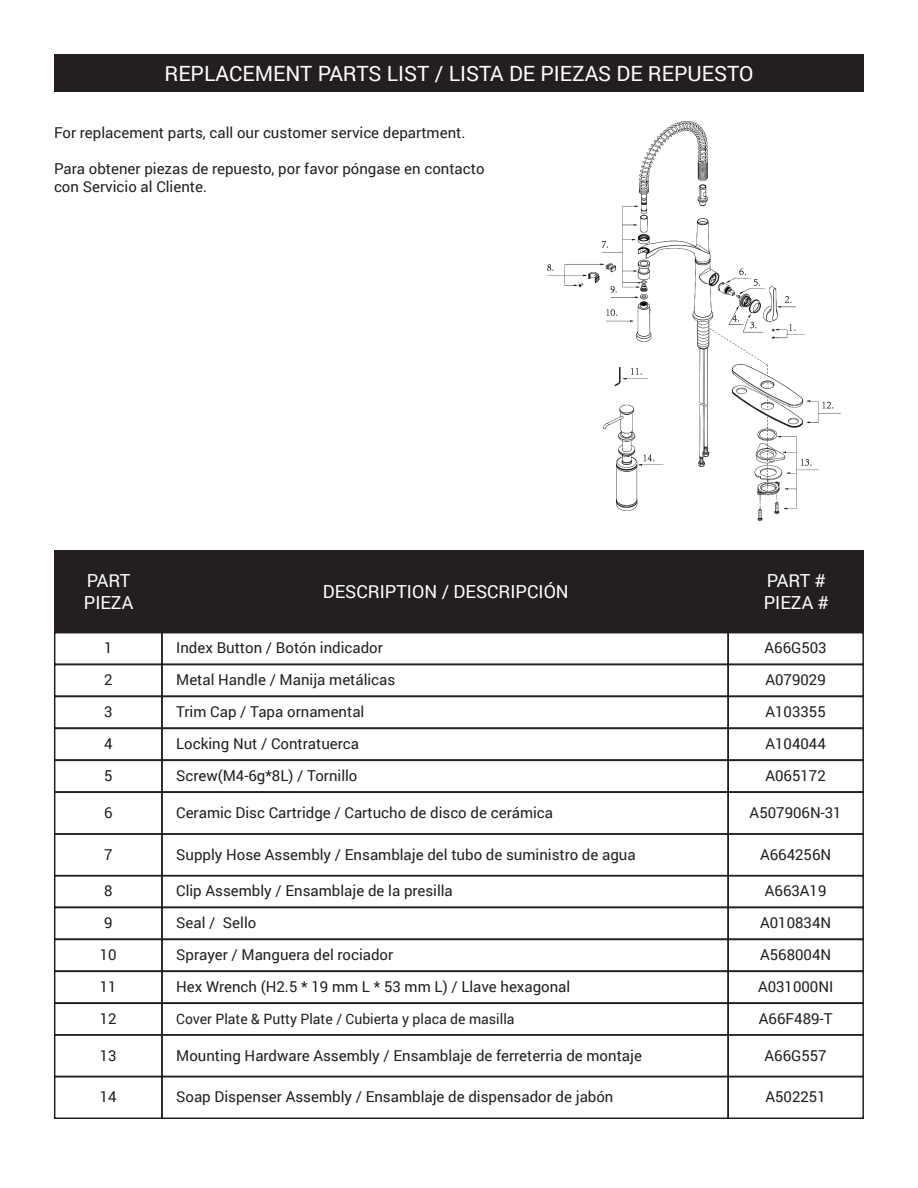
<style>
.page{position:relative;width:918px;height:1188px;background:#fff}
.page>*{position:absolute;margin:0;border:0;box-sizing:border-box;transform-origin:0 0}
.t1{font:21px "Roboto";color:#fff}
.t2{font:18px "Roboto";color:#fff}
.t3{font:15px "Roboto";color:#231f20}
.t4{font:14.25px "Roboto";color:#231f20}
</style>
<div class="page">
<img style="left:548px;top:122px;width:292px;height:399px">
<div style="left:54px;top:632px;width:109px;height:33px;border:2px solid #231f20"></div>
<div style="left:727px;top:632px;width:137px;height:33px;border:2px solid #231f20"></div>
<div style="left:161px;top:632px;width:568px;height:33px;border:2px solid #231f20"></div>
<div style="left:54px;top:760px;width:109px;height:33px;border:2px solid #231f20"></div>
<div style="left:727px;top:760px;width:137px;height:33px;border:2px solid #231f20"></div>
<div style="left:161px;top:760px;width:568px;height:33px;border:2px solid #231f20"></div>
<div style="left:54px;top:696px;width:109px;height:33px;border:2px solid #231f20"></div>
<div style="left:727px;top:696px;width:137px;height:33px;border:2px solid #231f20"></div>
<div style="left:161px;top:696px;width:568px;height:33px;border:2px solid #231f20"></div>
<div style="left:54px;top:664px;width:109px;height:33px;border:2px solid #231f20"></div>
<div style="left:727px;top:664px;width:137px;height:33px;border:2px solid #231f20"></div>
<div style="left:161px;top:664px;width:568px;height:33px;border:2px solid #231f20"></div>
<div style="left:54px;top:792px;width:109px;height:43px;border:2px solid #231f20"></div>
<div style="left:727px;top:792px;width:137px;height:43px;border:2px solid #231f20"></div>
<div style="left:54px;top:833px;width:109px;height:43px;border:2px solid #231f20"></div>
<div style="left:727px;top:833px;width:137px;height:43px;border:2px solid #231f20"></div>
<div style="left:54px;top:1076px;width:109px;height:43px;border:2px solid #231f20"></div>
<div style="left:727px;top:1076px;width:137px;height:43px;border:2px solid #231f20"></div>
<div style="left:161px;top:792px;width:568px;height:43px;border:2px solid #231f20"></div>
<div style="left:161px;top:833px;width:568px;height:43px;border:2px solid #231f20"></div>
<div style="left:161px;top:1076px;width:568px;height:43px;border:2px solid #231f20"></div>
<div style="left:54px;top:728px;width:109px;height:33px;border:2px solid #231f20"></div>
<div style="left:727px;top:728px;width:137px;height:33px;border:2px solid #231f20"></div>
<div style="left:161px;top:728px;width:568px;height:33px;border:2px solid #231f20"></div>
<div style="left:55px;top:551px;width:108px;height:81px;background:#231f20"></div>
<div style="left:163px;top:551px;width:566px;height:81px;background:#231f20"></div>
<div style="left:729px;top:551px;width:135px;height:81px;background:#231f20"></div>
<div style="left:54px;top:907px;width:109px;height:33px;border:2px solid #231f20"></div>
<div style="left:727px;top:907px;width:137px;height:33px;border:2px solid #231f20"></div>
<div style="left:161px;top:907px;width:568px;height:33px;border:2px solid #231f20"></div>
<div style="left:54px;top:971px;width:109px;height:33px;border:2px solid #231f20"></div>
<div style="left:727px;top:971px;width:137px;height:33px;border:2px solid #231f20"></div>
<div style="left:161px;top:971px;width:568px;height:33px;border:2px solid #231f20"></div>
<div style="left:54px;top:875px;width:109px;height:33px;border:2px solid #231f20"></div>
<div style="left:727px;top:875px;width:137px;height:33px;border:2px solid #231f20"></div>
<div style="left:161px;top:875px;width:568px;height:33px;border:2px solid #231f20"></div>
<div style="left:54px;top:939px;width:109px;height:33px;border:2px solid #231f20"></div>
<div style="left:727px;top:939px;width:137px;height:33px;border:2px solid #231f20"></div>
<div style="left:161px;top:939px;width:568px;height:33px;border:2px solid #231f20"></div>
<div style="left:54px;top:1003px;width:109px;height:33px;border:2px solid #231f20"></div>
<div style="left:727px;top:1003px;width:137px;height:33px;border:2px solid #231f20"></div>
<div style="left:161px;top:1003px;width:568px;height:33px;border:2px solid #231f20"></div>
<div style="left:54px;top:54px;width:810px;height:38px;background:#231f20"></div>
<p class="t1" style="left:164px;top:59px;width:591px">REPLACEMENT PARTS LIST / LISTA DE PIEZAS DE REPUESTO</p>
<p class="t3" style="left:54px;top:122px;width:413px">For replacement parts, call our customer service department.</p>
<p class="t3" style="left:54px;top:158px;width:432px">Para obtener piezas de repuesto, por favor póngase en contacto</p>
<p class="t3" style="left:54px;top:176px;width:155px">con Servicio al Cliente.</p>
<p class="t2" style="left:87px;top:568px;width:45px">PART</p>
<p class="t2" style="left:84px;top:590px;width:51px">PIEZA</p>
<p class="t2" style="left:323px;top:579px;width:247px">DESCRIPTION / DESCRIPCIÓN</p>
<p class="t2" style="left:767px;top:568px;width:61px">PART #</p>
<p class="t2" style="left:764px;top:590px;width:67px">PIEZA #</p>
<p class="t3" style="left:104px;top:637px;width:10px">1</p>
<p class="t3" style="left:176px;top:637px;width:208px">Index Button / Botón indicador</p>
<p class="t3" style="left:765px;top:637px;width:64px">A66G503</p>
<p class="t3" style="left:104px;top:669px;width:10px">2</p>
<p class="t3" style="left:176px;top:669px;width:221px">Metal Handle / Manija metálicas</p>
<p class="t3" style="left:765px;top:669px;width:62px">A079029</p>
<p class="t3" style="left:104px;top:701px;width:10px">3</p>
<p class="t3" style="left:176px;top:701px;width:190px">Trim Cap / Tapa ornamental</p>
<p class="t3" style="left:765px;top:701px;width:62px">A103355</p>
<p class="t3" style="left:104px;top:733px;width:10px">4</p>
<p class="t3" style="left:176px;top:733px;width:184px">Locking Nut / Contratuerca</p>
<p class="t3" style="left:765px;top:733px;width:62px">A104044</p>
<p class="t3" style="left:104px;top:765px;width:10px">5</p>
<p class="t3" style="left:176px;top:765px;width:183px">Screw(M4-6g*8L) / Tornillo</p>
<p class="t3" style="left:765px;top:765px;width:62px">A065172</p>
<p class="t3" style="left:176px;top:802px;width:378px">Ceramic Disc Cartridge / Cartucho de disco de cerámica</p>
<p class="t3" style="left:104px;top:802px;width:10px">6</p>
<p class="t3" style="left:750px;top:802px;width:94px">A507906N-31</p>
<p class="t3" style="left:176px;top:844px;width:461px">Supply Hose Assembly / Ensamblaje del tubo de suministro de agua</p>
<p class="t3" style="left:104px;top:844px;width:10px">7</p>
<p class="t3" style="left:760px;top:844px;width:73px">A664256N</p>
<p class="t3" style="left:104px;top:880px;width:10px">8</p>
<p class="t3" style="left:176px;top:880px;width:278px">Clip Assembly / Ensamblaje de la presilla</p>
<p class="t3" style="left:765px;top:880px;width:63px">A663A19</p>
<p class="t3" style="left:104px;top:912px;width:10px">9</p>
<p class="t3" style="left:176px;top:912px;width:82px">Seal / Sello</p>
<p class="t3" style="left:760px;top:912px;width:73px">A010834N</p>
<p class="t3" style="left:100px;top:944px;width:18px">10</p>
<p class="t3" style="left:176px;top:944px;width:219px">Sprayer / Manguera del rociador</p>
<p class="t3" style="left:760px;top:944px;width:73px">A568004N</p>
<p class="t3" style="left:100px;top:976px;width:18px">11</p>
<p class="t3" style="left:176px;top:976px;width:396px">Hex Wrench (H2.5 * 19 mm L * 53 mm L) / Llave hexagonal</p>
<p class="t3" style="left:758px;top:976px;width:77px">A031000NI</p>
<p class="t3" style="left:100px;top:1008px;width:18px">12</p>
<p class="t4" style="left:176px;top:1008px;width:340px">Cover Plate &amp; Putty Plate / Cubierta y placa de masilla</p>
<p class="t3" style="left:759px;top:1008px;width:75px">A66F489-T</p>
<p class="t3" style="left:176px;top:1045px;width:467px">Mounting Hardware Assembly / Ensamblaje de ferreterria de montaje</p>
<p class="t3" style="left:100px;top:1045px;width:18px">13</p>
<p class="t3" style="left:765px;top:1045px;width:64px">A66G557</p>
<p class="t3" style="left:176px;top:1086px;width:439px">Soap Dispenser Assembly / Ensamblaje de dispensador de jabón</p>
<p class="t3" style="left:100px;top:1086px;width:18px">14</p>
<p class="t3" style="left:765px;top:1086px;width:62px">A502251</p>
</div>
